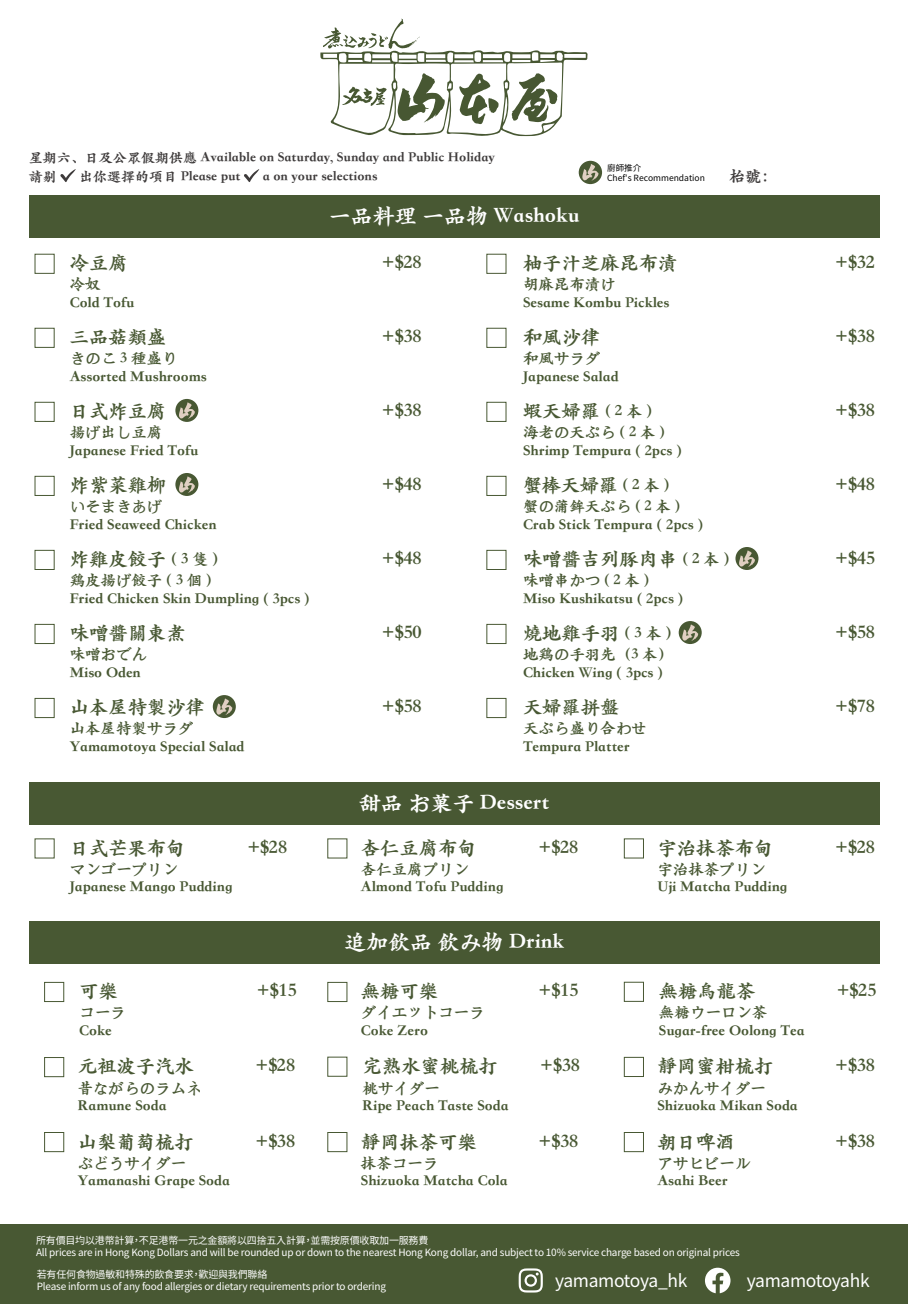
<style>
.page{position:relative;width:908px;height:1304px;background:#fff}
.page>*{position:absolute;margin:0;border:0;box-sizing:border-box;transform-origin:0 0}
.t1{font:900 22px "ST Kaiti SC";color:#fff}
.t2{font:900 19.2px "ST Kaiti SC";color:#485833}
.t3{font:17.4px "Noto Sans CJ Ktc";letter-spacing:-.02em;color:#fff}
.t4{font:900 16px "ST Kaiti SC";color:#3e3b3b}
.t5{font:900 15.4px/18.6px "ST Kaiti SC";color:#485833}
.t6{font:900 14px/19px "ST Kaiti SC";color:#3e3b3b}
.t7{font:10px/12px "Noto Sans CJ Ktc";letter-spacing:-.02em;color:#fff}
.t8{font:8.6px/10.2px "Noto Sans CJ Ktc";color:#030303}
.s1{font-size:16px}
</style>
<div class="page">
<svg style="left:578px;top:161px;width:23px;height:23px"></svg>
<svg style="left:582px;top:164px;width:16px;height:17px"></svg>
<div style="left:29px;top:195px;width:849px;height:42px;background:#485833"></div>
<div style="left:29px;top:921px;width:849px;height:43px;background:#485833"></div>
<div style="left:327px;top:982px;width:20px;height:20px;border:1px solid #485833"></div>
<div style="left:44px;top:1057px;width:20px;height:20px;border:1px solid #485833"></div>
<div style="left:44px;top:1132px;width:20px;height:20px;border:1px solid #485833"></div>
<div style="left:327px;top:1057px;width:20px;height:20px;border:1px solid #485833"></div>
<div style="left:327px;top:1132px;width:20px;height:20px;border:1px solid #485833"></div>
<div style="left:623px;top:1132px;width:20px;height:20px;border:1px solid #485833"></div>
<div style="left:44px;top:982px;width:20px;height:20px;border:1px solid #485833"></div>
<div style="left:623px;top:982px;width:20px;height:20px;border:1px solid #485833"></div>
<div style="left:623px;top:1057px;width:20px;height:20px;border:1px solid #485833"></div>
<div style="left:29px;top:782px;width:849px;height:42px;background:#485833"></div>
<div style="left:327px;top:838px;width:20px;height:20px;border:1px solid #485833"></div>
<div style="left:34px;top:328px;width:21px;height:20px;border:1px solid #485833"></div>
<div style="left:34px;top:550px;width:21px;height:20px;border:1px solid #485833"></div>
<div style="left:34px;top:698px;width:21px;height:20px;border:1px solid #485833"></div>
<div style="left:34px;top:254px;width:21px;height:20px;border:1px solid #485833"></div>
<div style="left:34px;top:476px;width:21px;height:20px;border:1px solid #485833"></div>
<div style="left:34px;top:402px;width:21px;height:20px;border:1px solid #485833"></div>
<div style="left:34px;top:624px;width:21px;height:20px;border:1px solid #485833"></div>
<div style="left:486px;top:328px;width:20px;height:20px;border:1px solid #485833"></div>
<div style="left:486px;top:402px;width:20px;height:20px;border:1px solid #485833"></div>
<div style="left:486px;top:698px;width:20px;height:20px;border:1px solid #485833"></div>
<div style="left:486px;top:476px;width:20px;height:20px;border:1px solid #485833"></div>
<div style="left:486px;top:624px;width:20px;height:20px;border:1px solid #485833"></div>
<div style="left:486px;top:550px;width:20px;height:20px;border:1px solid #485833"></div>
<div style="left:486px;top:254px;width:20px;height:20px;border:1px solid #485833"></div>
<svg style="left:735px;top:547px;width:23px;height:23px"></svg>
<svg style="left:738px;top:550px;width:16px;height:17px"></svg>
<svg style="left:678px;top:621px;width:23px;height:23px"></svg>
<svg style="left:682px;top:624px;width:15px;height:17px"></svg>
<div style="left:213px;top:695px;width:23px;height:23px;background:#485833;border-radius:50%"></div>
<svg style="left:216px;top:698px;width:16px;height:17px"></svg>
<svg style="left:175px;top:473px;width:23px;height:23px"></svg>
<svg style="left:179px;top:476px;width:16px;height:17px"></svg>
<svg style="left:175px;top:399px;width:23px;height:23px"></svg>
<svg style="left:179px;top:402px;width:16px;height:17px"></svg>
<div style="left:0;top:1225px;width:907px;height:79px;background:#485833"></div>
<svg style="left:518px;top:1268px;width:24px;height:24px"></svg>
<svg style="left:705px;top:1268px;width:25px;height:25px"></svg>
<svg style="left:320px;top:19px;width:268px;height:117px"></svg>
<svg style="left:60px;top:169px;width:16px;height:13px"></svg>
<svg style="left:244px;top:169px;width:15px;height:13px"></svg>
<p class="t6" style="left:29px;top:148px;width:467px">星期六、日及公眾假期供應 Available on Saturday, Sunday and Public Holiday請剔</p>
<p class="t6" style="left:79px;top:167px;width:163px">出你選擇的項目 Please put</p>
<p class="t6" style="left:263px;top:167px;width:116px">a on your selections</p>
<h1 class="t1" style="left:328px;top:203px;width:252px">一品料理 一品物 Washoku</h1>
<p class="t8" style="left:607px;top:163px;width:99px">廚師推介<br>Chef's Recommendation</p>
<p class="t4" style="left:728px;top:166px;width:49px">枱號：</p>
<p class="t2" style="left:70px;top:251px;width:59px">冷豆腐</p>
<p class="t2" style="left:382px;top:251px;width:41px">+$28</p>
<p class="t5" style="left:70px;top:274px;width:66px">冷奴<br>Cold Tofu</p>
<p class="t2" style="left:70px;top:325px;width:98px">三品菇類盛</p>
<p class="t2" style="left:382px;top:325px;width:41px">+$38</p>
<p class="t5" style="left:70px;top:349px;width:138px">きのこ 3 種盛り<br>Assorted Mushrooms</p>
<p class="t2" style="left:70px;top:399px;width:98px">日式炸豆腐</p>
<p class="t2" style="left:382px;top:399px;width:41px">+$38</p>
<p class="t5" style="left:70px;top:423px;width:130px">揚げ出し豆腐<br>Japanese Fried Tofu</p>
<p class="t2" style="left:70px;top:473px;width:98px">炸紫菜雞柳</p>
<p class="t2" style="left:382px;top:473px;width:41px">+$48</p>
<p class="t5" style="left:70px;top:497px;width:148px">いそまきあげ<br>Fried Seaweed Chicken</p>
<p class="t2" style="left:70px;top:547px;width:150px">炸雞皮餃子 <span class="s1">( 3 隻 )</span></p>
<p class="t2" style="left:382px;top:547px;width:41px">+$48</p>
<p class="t5" style="left:70px;top:571px;width:241px">鶏皮揚げ餃子 ( 3 個 )<br>Fried Chicken Skin Dumpling ( 3pcs )</p>
<p class="t2" style="left:70px;top:621px;width:117px">味噌醬關東煮</p>
<p class="t2" style="left:382px;top:621px;width:41px">+$50</p>
<p class="t5" style="left:70px;top:645px;width:79px">味噌おでん<br>Miso Oden</p>
<p class="t2" style="left:70px;top:695px;width:137px">山本屋特製沙律</p>
<p class="t2" style="left:382px;top:695px;width:41px">+$58</p>
<p class="t5" style="left:70px;top:719px;width:176px">山本屋特製サラダ<br>Yamamotoya Special Salad</p>
<p class="t2" style="left:522px;top:251px;width:156px">柚子汁芝麻昆布漬</p>
<p class="t2" style="left:834px;top:251px;width:41px">+$32</p>
<p class="t5" style="left:522px;top:274px;width:148px">胡麻昆布漬け<br>Sesame Kombu Pickles</p>
<p class="t2" style="left:522px;top:325px;width:79px">和風沙律</p>
<p class="t2" style="left:834px;top:325px;width:41px">+$38</p>
<p class="t5" style="left:522px;top:349px;width:97px">和風サラダ<br>Japanese Salad</p>
<p class="t2" style="left:522px;top:399px;width:131px">蝦天婦羅 <span class="s1">( 2本 )</span></p>
<p class="t2" style="left:834px;top:399px;width:41px">+$38</p>
<p class="t5" style="left:522px;top:423px;width:160px">海老の天ぷら ( 2 本 )<br>Shrimp Tempura ( 2pcs )</p>
<p class="t2" style="left:522px;top:473px;width:148px">蟹棒天婦羅 <span class="s1">( 2 本 )</span></p>
<p class="t2" style="left:834px;top:473px;width:41px">+$48</p>
<p class="t5" style="left:522px;top:497px;width:182px">蟹の蒲鉾天ぷら ( 2 本 )<br>Crab Stick Tempura ( 2pcs )</p>
<p class="t2" style="left:522px;top:547px;width:208px">味噌醬吉列豚肉串 <span class="s1">( 2 本 )</span></p>
<p class="t2" style="left:834px;top:547px;width:41px">+$45</p>
<p class="t5" style="left:522px;top:571px;width:162px">味噌串かつ ( 2 本 )<br>Miso Kushikatsu ( 2pcs )</p>
<p class="t2" style="left:522px;top:621px;width:150px">燒地雞手羽 <span class="s1">( 3 本 )</span></p>
<p class="t2" style="left:834px;top:621px;width:41px">+$58</p>
<p class="t5" style="left:522px;top:645px;width:152px">地鶏の手羽先（3 本）<br>Chicken Wing ( 3pcs )</p>
<p class="t2" style="left:522px;top:695px;width:98px">天婦羅拼盤</p>
<p class="t2" style="left:834px;top:695px;width:41px">+$78</p>
<p class="t5" style="left:522px;top:719px;width:125px">天ぷら盛り合わせ<br>Tempura Platter</p>
<p class="t2" style="left:70px;top:836px;width:117px">日式芒果布甸</p>
<p class="t2" style="left:247px;top:836px;width:41px">+$28</p>
<p class="t5" style="left:70px;top:859px;width:164px">マンゴープリン<br>Japanese Mango Pudding</p>
<p class="t2" style="left:79px;top:979px;width:40px">可樂</p>
<p class="t2" style="left:257px;top:979px;width:41px">+$15</p>
<p class="t5" style="left:79px;top:1003px;width:48px">コーラ<br>Coke</p>
<p class="t2" style="left:78px;top:1055px;width:117px">元袓波子汽水</p>
<p class="t2" style="left:255px;top:1055px;width:41px">+$28</p>
<p class="t5" style="left:78px;top:1078px;width:125px">昔ながらのラムネ<br>Ramune Soda</p>
<p class="t2" style="left:78px;top:1130px;width:117px">山梨葡萄梳打</p>
<p class="t2" style="left:255px;top:1130px;width:41px">+$38</p>
<p class="t5" style="left:78px;top:1153px;width:154px">ぶどうサイダー<br>Yamanashi Grape Soda</p>
<h1 class="t1" style="left:358px;top:789px;width:192px">甜品 お菓子 Dessert</h1>
<p class="t2" style="left:361px;top:836px;width:117px">杏仁豆腐布甸</p>
<p class="t2" style="left:538px;top:836px;width:41px">+$28</p>
<p class="t5" style="left:361px;top:859px;width:144px">杏仁豆腐プリン<br>Almond Tofu Pudding</p>
<h1 class="t1" style="left:344px;top:929px;width:221px">追加飲品 飲み物 Drink</h1>
<p class="t2" style="left:361px;top:979px;width:79px">無糖可樂</p>
<p class="t2" style="left:538px;top:979px;width:41px">+$15</p>
<p class="t5" style="left:361px;top:1003px;width:125px">ダイエットコーラ<br>Coke Zero</p>
<p class="t2" style="left:362px;top:1055px;width:137px">完熟水蜜桃梳打</p>
<p class="t2" style="left:540px;top:1055px;width:41px">+$38</p>
<p class="t5" style="left:362px;top:1078px;width:148px">桃サイダー<br>Ripe Peach Taste Soda</p>
<p class="t2" style="left:361px;top:1130px;width:117px">靜岡抺茶可樂</p>
<p class="t2" style="left:538px;top:1130px;width:41px">+$38</p>
<p class="t5" style="left:361px;top:1153px;width:148px">抹茶コーラ<br>Shizuoka Matcha Cola</p>
<p class="t2" style="left:657px;top:836px;width:117px">宇治抹茶布甸</p>
<p class="t2" style="left:834px;top:836px;width:41px">+$28</p>
<p class="t5" style="left:657px;top:859px;width:131px">宇治抹茶プリン<br>Uji Matcha Pudding</p>
<p class="t2" style="left:658px;top:979px;width:98px">無糖烏龍茶</p>
<p class="t2" style="left:836px;top:979px;width:41px">+$25</p>
<p class="t5" style="left:658px;top:1003px;width:147px">無糖ウーロン茶<br>Sugar-free Oolong Tea</p>
<p class="t2" style="left:657px;top:1055px;width:117px">靜岡蜜柑梳打</p>
<p class="t2" style="left:834px;top:1055px;width:41px">+$38</p>
<p class="t5" style="left:657px;top:1078px;width:142px">みかんサイダー<br>Shizuoka Mikan Soda</p>
<p class="t2" style="left:657px;top:1130px;width:79px">朝日啤酒</p>
<p class="t2" style="left:834px;top:1130px;width:41px">+$38</p>
<p class="t5" style="left:657px;top:1153px;width:94px">アサヒビール<br>Asahi Beer</p>
<p class="t7" style="left:36px;top:1235px;width:705px">所有價目均以港幣計算，不足港幣一元之金額將以四捨五入計算，並需按原價收取加一服務費<br>All prices are in Hong Kong Dollars and will be rounded up or down to the nearest Hong Kong dollar, and subject to 10% service charge based on original prices</p>
<p class="t7" style="left:37px;top:1269px;width:350px">若有任何食物過敏和特殊的飲食要求，歡迎與我們聯絡<br>Please inform us of any food allergies or dietary requirements prior to ordering</p>
<p class="t3" style="left:554px;top:1271px;width:134px">yamamotoya_hk</p>
<p class="t3" style="left:746px;top:1271px;width:124px">yamamotoyahk</p>
</div>
